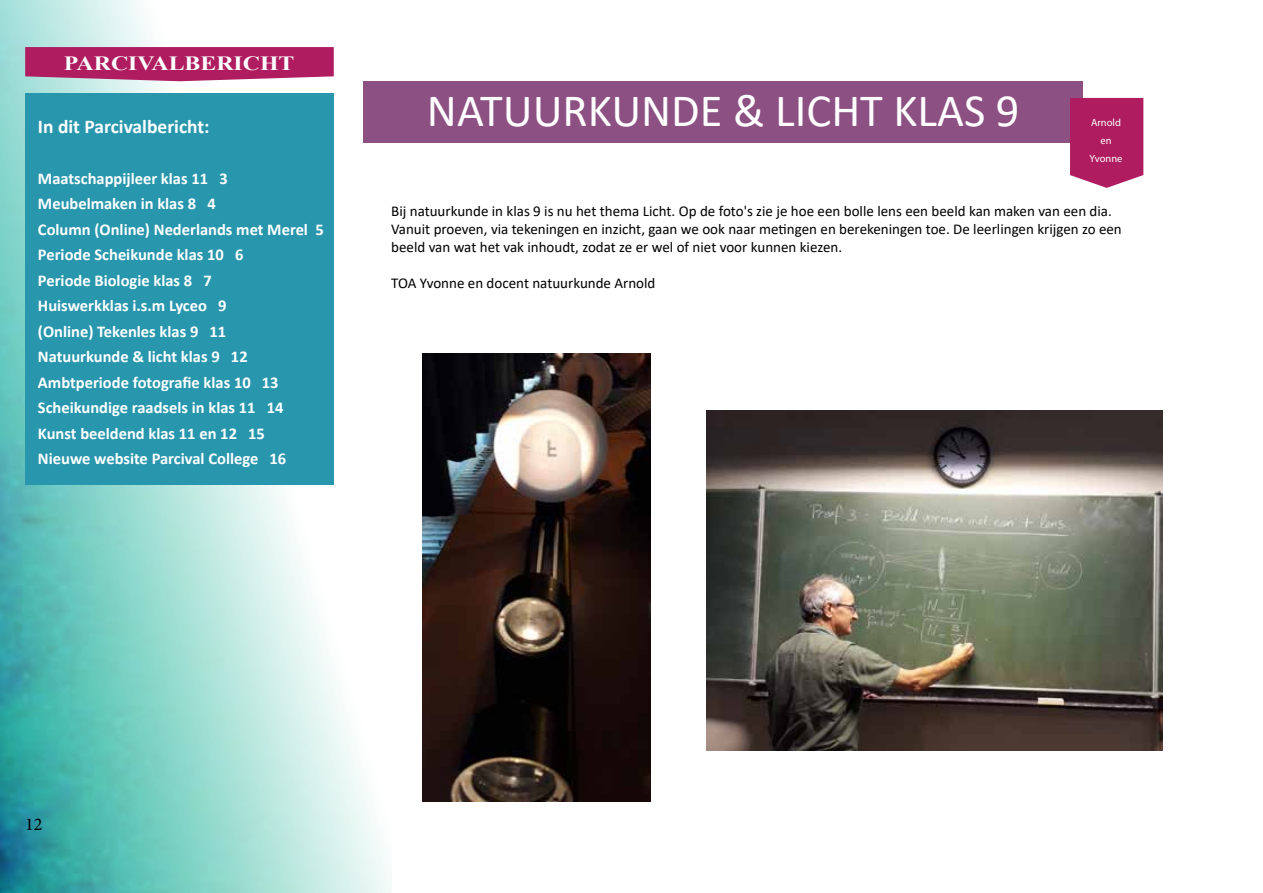
<style>
.page{position:relative;width:1263px;height:893px;background:#fff}
.page>*{position:absolute;margin:0;border:0;box-sizing:border-box;transform-origin:0 0}
.t1{font:46.5px "Calibri";color:#fff}
.t2{font:700 20.1px "Times New Roman";color:#fff;scale:1.18 1}
.t3{font:700 19.5px "Calibri";color:#fff}
.t4{font:18px "Minion Pro";color:#000}
.t5{font:700 16.5px/25.5px "Calibri";color:#fff}
.t6{font:15px/18px "Calibri";color:#000}
.t7{font:10.5px/18px "Myriad Pro";color:#fff;text-align:center}
</style>
<div class="page">
<img style="left:0;top:0;width:391px;height:893px">
<div style="left:364px;top:81px;width:719px;height:62px;background:#8c5083"></div>
<svg style="left:25px;top:47px;width:309px;height:34px;background:#b22a69"></svg>
<div style="left:25px;top:94px;width:309px;height:391px;background:#2897ad"></div>
<img style="left:422px;top:353px;width:228px;height:448px">
<img style="left:706px;top:410px;width:456px;height:340px">
<svg style="left:1070px;top:98px;width:73px;height:90px;background:#b42c6b"></svg>
<p class="t2" style="left:64px;top:49px;width:197px">PARCIVALBERICHT</p>
<p class="t3" style="left:38px;top:112px;width:173px">In dit Parcivalbericht:</p>
<p class="t5" style="left:38px;top:165px;width:287px">Maatschappijleer klas 11 3<br>Meubelmaken in klas 8 4<br>Column (Online) Nederlands met Merel 5<br>Periode Scheikunde klas 10 6<br>Periode Biologie klas 8 7<br>Huiswerkklas i.s.m Lyceo 9<br>(Online) Tekenles klas 9 11<br>Natuurkunde &amp; licht klas 9 12<br>Ambtperiode fotografie klas 10 13<br>Scheikundige raadsels in klas 11 14<br>Kunst beeldend klas 11 en 12 15<br>Nieuwe website Parcival College 16</p>
<h1 class="t1" style="left:427px;top:78px;width:594px">NATUURKUNDE &amp; LICHT KLAS 9</h1>
<p class="t7" style="left:1089px;top:113px;width:35px">Arnold en<br>Yvonne</p>
<p class="t6" style="left:391px;top:202px;width:732px">Bij natuurkunde in klas 9 is nu het thema Licht. Op de foto's zie je hoe een bolle lens een beeld kan maken van een dia.<br>Vanuit proeven, via tekeningen en inzicht, gaan we ook naar metingen en berekeningen toe. De leerlingen krijgen zo een beeld van wat het vak inhoudt, zodat ze er wel of niet voor kunnen kiezen.</p>
<p class="t6" style="left:391px;top:274px;width:266px">TOA Yvonne en docent natuurkunde Arnold</p>
<p class="t4" style="left:25px;top:812px;width:19px">12</p>
</div>
